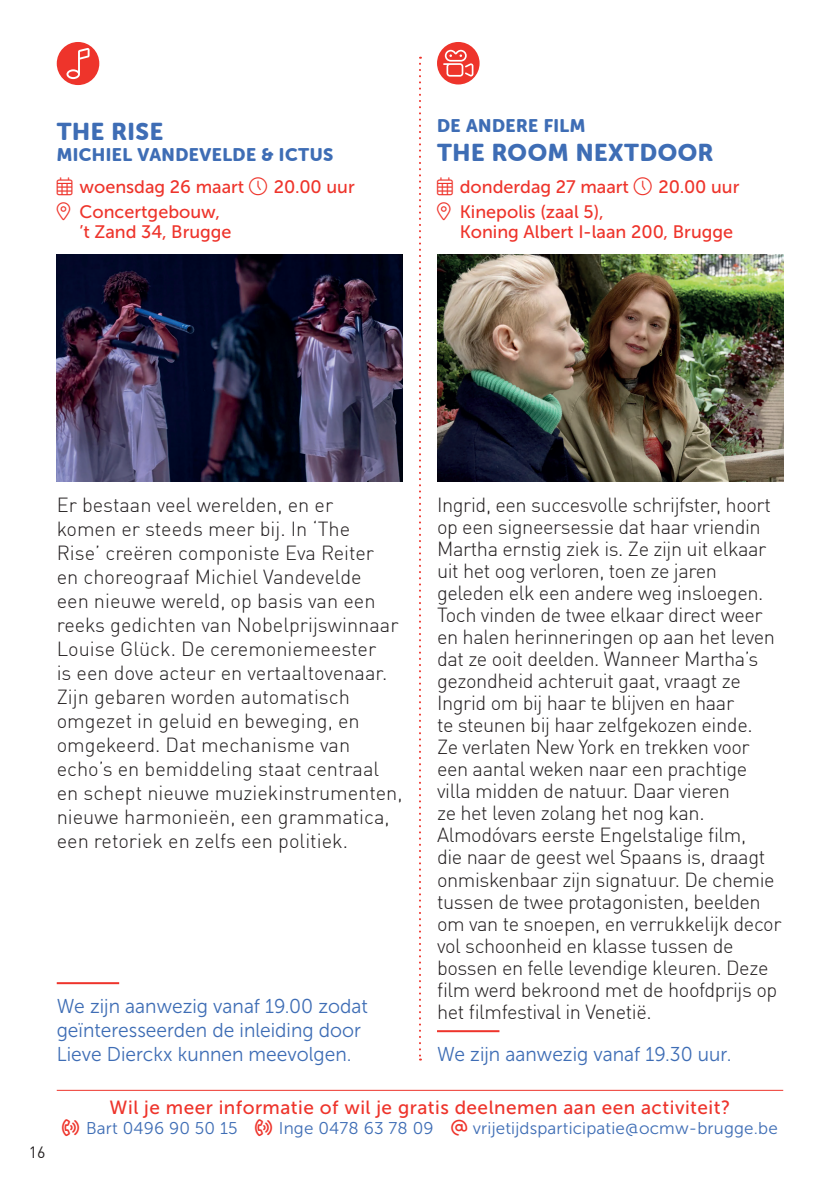
<style>
.page{position:relative;width:840px;height:1191px;background:#fff}
.page>*{position:absolute;margin:0;border:0;box-sizing:border-box;transform-origin:0 0}
.t1{font:24px "Museo Sans Rounded 900";letter-spacing:.025em;color:#3e6db5}
.t2{font:300 20px/22px "DIN Offc Pro";letter-spacing:-.02em;color:#231f20}
.t3{font:300 20px/24px "DIN Offc Pro";color:#231f20}
.t4{font:20px/24px "Museo Sans 300";color:#3e6db5;scale:.96 1}
.t5{font:19px "Museo Sans 500";letter-spacing:.025em;color:#ee342b}
.t6{font:18px/20px "Museo Sans 500";color:#ee342b}
.t7{font:18px "Museo Sans Rounded 900";letter-spacing:.025em;color:#3e6db5}
.t8{font:17px "Museo Sans 300";letter-spacing:.01em;color:#3e6db5}
.t9{font:16px "DIN Offc Pro";color:#231f20}
.s1{color:#ee342b}
</style>
<div class="page">
<img style="left:437px;top:254px;width:345px;height:227px">
<img style="left:57px;top:254px;width:346px;height:227px">
<div style="left:57px;top:42px;width:42px;height:43px;background:#ee342b;border-radius:50%"></div>
<svg style="left:66px;top:48px;width:23px;height:31px"></svg>
<div style="left:437px;top:42px;width:42px;height:42px;background:#ee342b;border-radius:50%"></div>
<svg style="left:443px;top:50px;width:30px;height:27px"></svg>
<hr style="left:437px;top:1030px;width:62px;height:2px;background:#ee342b">
<hr style="left:57px;top:982px;width:62px;height:2px;background:#ee342b">
<hr style="left:57px;top:1089px;width:725px;height:1px;background:#ee342b">
<svg style="left:419px;top:57px;width:2px;height:1003px"></svg>
<p class="t1" style="left:57px;top:118px;width:108px">THE RISE</p>
<p class="t7" style="left:57px;top:145px;width:278px">MICHIEL VANDEVELDE &amp; ICTUS</p>
<p class="t6" style="left:79px;top:176px;width:166px">woensdag 26 maart</p>
<p class="t6" style="left:274px;top:176px;width:82px">20.00 uur</p>
<p class="t6" style="left:79px;top:202px;width:153px">Concertgebouw, ’t Zand 34, Brugge</p>
<p class="t7" style="left:437px;top:116px;width:150px">DE ANDERE FILM</p>
<p class="t1" style="left:437px;top:139px;width:277px">THE ROOM NEXTDOOR</p>
<p class="t6" style="left:459px;top:176px;width:171px">donderdag 27 maart</p>
<p class="t6" style="left:658px;top:176px;width:82px">20.00 uur</p>
<p class="t6" style="left:459px;top:202px;width:275px">Kinepolis (zaal 5),<br>Koning Albert I-laan 200, Brugge</p>
<p class="t3" style="left:57px;top:491px;width:347px">Er bestaan veel werelden, en er<br>komen er steeds meer bij. In ‘The<br>Rise’ creëren componiste Eva Reiter<br>en choreograaf Michiel Vandevelde<br>een nieuwe wereld, op basis van een reeks gedichten van Nobelprijswinnaar Louise Glück. De ceremoniemeester<br>is een dove acteur en vertaaltovenaar.<br>Zijn gebaren worden automatisch omgezet in geluid en beweging, en omgekeerd. Dat mechanisme van echo’s en bemiddeling staat centraal en schept nieuwe muziekinstrumenten, nieuwe harmonieën, een grammatica, een retoriek en zelfs een politiek.</p>
<p class="t4" style="left:57px;top:993px;width:325px">We zijn aanwezig vanaf 19.00 zodat geïnteresseerden de inleiding door<br>Lieve Dierckx kunnen meevolgen.</p>
<p class="t2" style="left:437px;top:492px;width:346px">Ingrid, een succesvolle schrijfster, hoort op een signeersessie dat haar vriendin Martha ernstig ziek is. Ze zijn uit elkaar uit het oog verloren, toen ze jaren geleden elk een andere weg insloegen.<br>Toch vinden de twee elkaar direct weer en halen herinneringen op aan het leven dat ze ooit deelden. Wanneer Martha’s gezondheid achteruit gaat, vraagt ze Ingrid om bij haar te blijven en haar<br>te steunen bij haar zelfgekozen einde.<br>Ze verlaten New York en trekken voor een aantal weken naar een prachtige villa midden de natuur. Daar vieren<br>ze het leven zolang het nog kan.<br>Almodóvars eerste Engelstalige film,<br>die naar de geest wel Spaans is, draagt onmiskenbaar zijn signatuur. De chemie tussen de twee protagonisten, beelden om van te snoepen, en verrukkelijk decor vol schoonheid en klasse tussen de bossen en felle levendige kleuren. Deze film werd bekroond met de hoofdprijs op het filmfestival in Venetië.</p>
<p class="t4" style="left:437px;top:1041px;width:308px">We zijn aanwezig vanaf 19.30 uur.</p>
<p class="t9" style="left:29px;top:1139px;width:18px">16</p>
<p class="t5" style="left:110px;top:1096px;width:622px">Wil je meer informatie of wil je gratis deelnemen aan een activiteit?</p>
<p class="t8" style="left:62px;top:1118px;width:372px"><span class="s1">★</span> Bart 0496 90 50 15 <span class="s1">★</span> Inge 0478 63 78 09</p>
<p class="t8" style="left:472px;top:1118px;width:306px">vrijetijdsparticipatie@ocmw-brugge.be</p>
</div>
